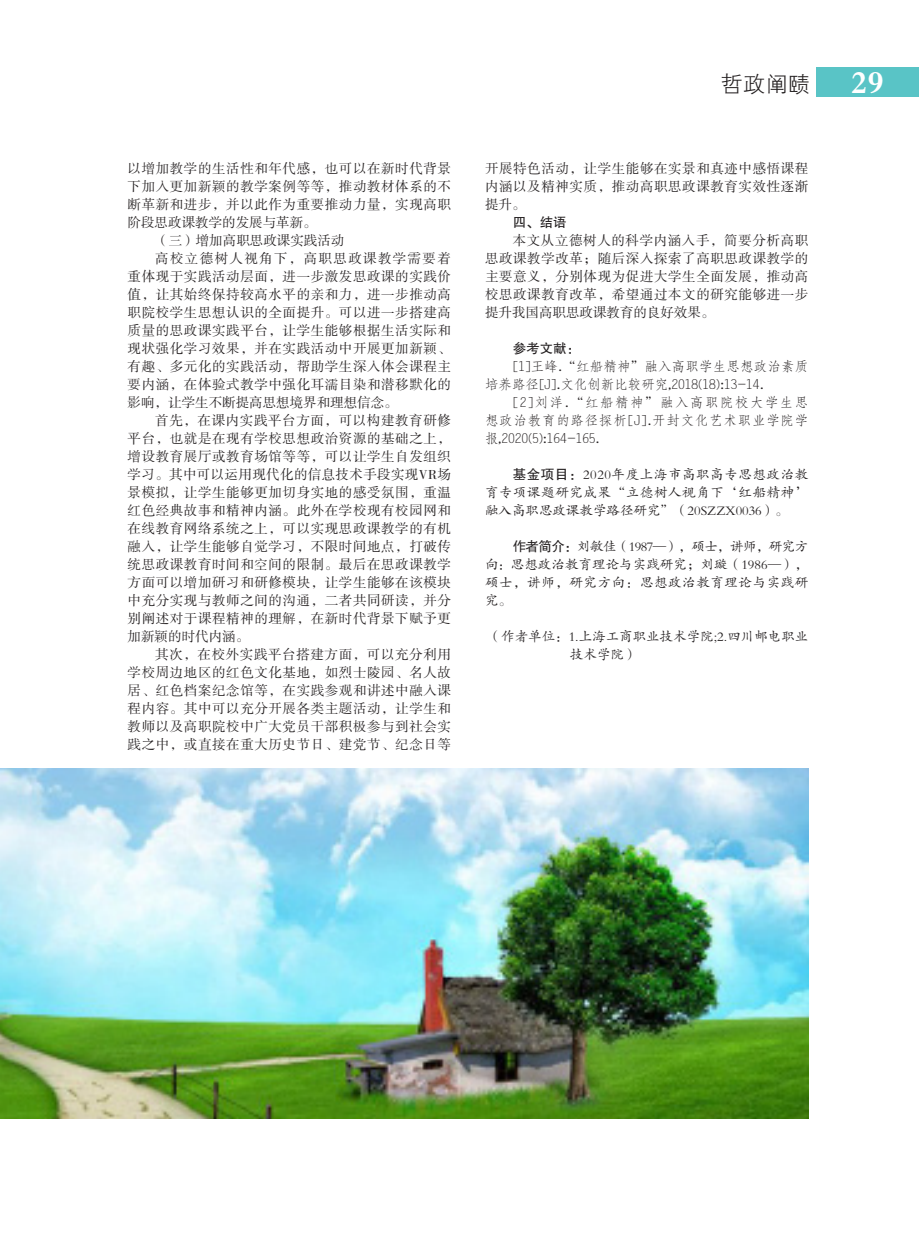
<style>
.page{position:relative;width:919px;height:1238px;background:#fff}
.page>*{position:absolute;margin:0;border:0;box-sizing:border-box;transform-origin:0 0}
.t1{font:22.5px "FZXH1 K GBK1 0";color:#231f20}
.t2{font:13.5px/18px "FZSSK GBK1 0";letter-spacing:.045em;color:#231f20;text-align:justify}
.t3{font:13.5px/18px "FZKTK GBK1 0";letter-spacing:.005em;color:#231f20;text-align:justify}
.t4{font:13.5px/18px "FZFSK GBK1 0";letter-spacing:.015em;color:#231f20}
.t5{font:13.5px "FZSSK GBK1 0";color:#231f20}
.t6{font:13.5px "FZSSK GBK1 0";letter-spacing:.025em;color:#231f20}
.t7{font:13.5px "FZSSK GBK1 0";letter-spacing:.1em;color:#231f20}
.t8{font:13.5px "FZHTK GBK1 0";color:#231f20}
.s1{font-family:"FZDBSK GBK1 0";font-size:33px;color:#fff}
.s2{font-family:"FZHTK GBK1 0"}
</style>
<div class="page">
<div style="left:816px;top:68px;width:102px;height:29px;background:#59c4c6"></div>
<img style="left:0;top:768px;width:808px;height:350px">
<p class="t2" style="left:128px;top:160px;width:325px">以增加教学的生活性和年代感，也可以在新时代背景</p>
<p class="t2" style="left:128px;top:178px;width:325px">下加入更加新颖的教学案例等等，推动教材体系的不</p>
<p class="t2" style="left:128px;top:196px;width:325px">断革新和进步，并以此作为重要推动力量，实现高职</p>
<p class="t5" style="left:128px;top:215px;width:190px">阶段思政课教学的发展与革新。</p>
<p class="t5" style="left:155px;top:233px;width:190px">（三）增加高职思政课实践活动</p>
<p class="t7" style="left:155px;top:251px;width:297px">高校立德树人视角下，高职思政课教学需要着</p>
<p class="t2" style="left:128px;top:268px;width:325px">重体现于实践活动层面，进一步激发思政课的实践价</p>
<p class="t2" style="left:128px;top:286px;width:325px">值，让其始终保持较高水平的亲和力，进一步推动高</p>
<p class="t2" style="left:128px;top:304px;width:325px">职院校学生思想认识的全面提升。可以进一步搭建高</p>
<p class="t2" style="left:128px;top:322px;width:325px">质量的思政课实践平台，让学生能够根据生活实际和</p>
<p class="t2" style="left:128px;top:340px;width:325px">现状强化学习效果，并在实践活动中开展更加新颖、</p>
<p class="t2" style="left:128px;top:358px;width:325px">有趣、多元化的实践活动，帮助学生深入体会课程主</p>
<p class="t2" style="left:128px;top:376px;width:325px">要内涵，在体验式教学中强化耳濡目染和潜移默化的</p>
<p class="t5" style="left:128px;top:395px;width:271px">影响，让学生不断提高思想境界和理想信念。</p>
<p class="t2" style="left:155px;top:412px;width:297px">首先，在课内实践平台方面，可以构建教育研修</p>
<p class="t2" style="left:128px;top:430px;width:325px">平台，也就是在现有学校思想政治资源的基础之上，</p>
<p class="t2" style="left:128px;top:448px;width:325px">增设教育展厅或教育场馆等等，可以让学生自发组织</p>
<p class="t6" style="left:128px;top:467px;width:325px">学习。其中可以运用现代化的信息技术手段实现VR场</p>
<p class="t2" style="left:128px;top:484px;width:325px">景模拟，让学生能够更加切身实地的感受氛围，重温</p>
<p class="t2" style="left:128px;top:502px;width:325px">红色经典故事和精神内涵。此外在学校现有校园网和</p>
<p class="t2" style="left:128px;top:520px;width:325px">在线教育网络系统之上，可以实现思政课教学的有机</p>
<p class="t2" style="left:128px;top:538px;width:325px">融入，让学生能够自觉学习，不限时间地点，打破传</p>
<p class="t2" style="left:128px;top:556px;width:325px">统思政课教育时间和空间的限制。最后在思政课教学</p>
<p class="t2" style="left:128px;top:574px;width:325px">方面可以增加研习和研修模块，让学生能够在该模块</p>
<p class="t2" style="left:128px;top:592px;width:325px">中充分实现与教师之间的沟通，二者共同研读，并分</p>
<p class="t2" style="left:128px;top:610px;width:325px">别阐述对于课程精神的理解，在新时代背景下赋予更</p>
<p class="t5" style="left:128px;top:629px;width:123px">加新颖的时代内涵。</p>
<p class="t2" style="left:155px;top:646px;width:297px">其次，在校外实践平台搭建方面，可以充分利用</p>
<p class="t2" style="left:128px;top:664px;width:325px">学校周边地区的红色文化基地，如烈士陵园、名人故</p>
<p class="t2" style="left:128px;top:682px;width:325px">居、红色档案纪念馆等，在实践参观和讲述中融入课</p>
<p class="t2" style="left:128px;top:700px;width:325px">程内容。其中可以充分开展各类主题活动，让学生和</p>
<p class="t2" style="left:128px;top:718px;width:325px">教师以及高职院校中广大党员干部积极参与到社会实</p>
<p class="t2" style="left:128px;top:736px;width:325px">践之中，或直接在重大历史节日、建党节、纪念日等</p>
<h1 class="t1" style="left:720px;top:71px;width:165px">哲政阐赜 <span class="s1">29</span></h1>
<p class="t2" style="left:485px;top:160px;width:325px">开展特色活动，让学生能够在实景和真迹中感悟课程内涵以及精神实质，推动高职思政课教育实效性逐渐提升。</p>
<p class="t8" style="left:512px;top:215px;width:55px">四、结语</p>
<p class="t2" style="left:485px;top:232px;width:325px;text-indent:28px">本文从立德树人的科学内涵入手，简要分析高职思政课教学改革；随后深入探索了高职思政课教学的主要意义，分别体现为促进大学生全面发展，推动高校思政课教育改革，希望通过本文的研究能够进一步提升我国高职思政课教育的良好效果。</p>
<p class="t8" style="left:512px;top:341px;width:69px">参考文献：</p>
<p class="t4" style="left:485px;top:358px;width:325px;text-indent:28px">[1]王峰.“红船精神”融入高职学生思想政治素质培养路径[J].文化创新比较研究,2018(18):13-14.</p>
<p class="t4" style="left:485px;top:394px;width:325px;text-align:justify;text-indent:28px">[2]刘洋.“红船精神”融入高职院校大学生思想政治教育的路径探析[J].开封文化艺术职业学院学报,2020(5):164-165.</p>
<p class="t3" style="left:485px;top:466px;width:325px;text-indent:28px"><span class="s2">基金项目：</span>2020年度上海市高职高专思想政治教育专项课题研究成果“立德树人视角下‘红船精神’融入高职思政课教学路径研究”（20SZZX0036）。</p>
<p class="t3" style="left:485px;top:538px;width:325px;text-indent:28px"><span class="s2">作者简介：</span>刘敏佳（1987—），硕士，讲师，研究方向：思想政治教育理论与实践研究；刘璇（1986—），硕士，讲师，研究方向：思想政治教育理论与实践研究。</p>
<p class="t3" style="left:570px;top:628px;width:240px;text-indent:-82px">（作者单位：1.上海工商职业技术学院;2.四川邮电职业技术学院）</p>
</div>
